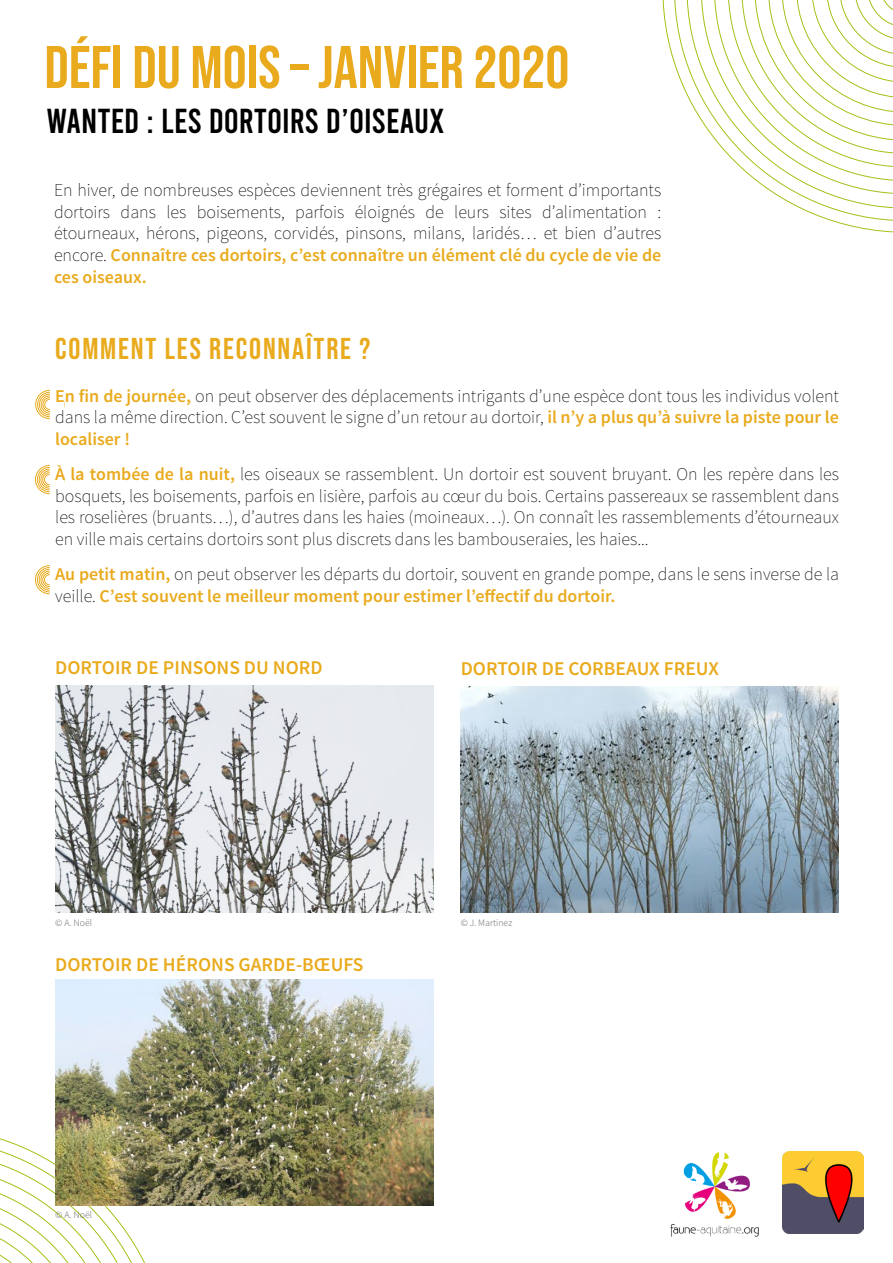
<style>
.page{position:relative;width:893px;height:1263px;background:#fff}
.page>*{position:absolute;margin:0;border:0;box-sizing:border-box;transform-origin:0 0}
.t1{font:60px "Bebas Neue";color:#e9aa1d}
.t2{font:34.5px "Bebas";color:#000}
.t3{font:30px "Bebas Neue";letter-spacing:.06em;color:#e9aa1d}
.t4{font:600 19.5px "Source Sans Pro";color:#e9aa1c}
.t5{font:200 18px/21.6px "Source Sans Pro";color:#000;text-align:justify}
.t6{font:300 9.75px "Source Sans Pro";color:#666665}
.s1{font-weight:600;color:#e9aa1d}
</style>
<div class="page">
<div style="left:35px;top:390px;width:29px;height:29px;border:1px solid #e9aa1d;border-radius:50%"></div>
<div style="left:37px;top:392px;width:25px;height:25px;border:1px solid #e9aa1d;border-radius:50%"></div>
<div style="left:39px;top:394px;width:22px;height:21px;border:1px solid #e9aa1d;border-radius:50%"></div>
<div style="left:41px;top:396px;width:18px;height:17px;border:1px solid #e9aa1d;border-radius:50%"></div>
<div style="left:43px;top:397px;width:14px;height:15px;border:1px solid #e9aa1d;border-radius:50%"></div>
<div style="left:45px;top:399px;width:10px;height:11px;border:1px solid #e9aa1d;border-radius:50%"></div>
<div style="left:50px;top:386px;width:14px;height:42px;background:#fff"></div>
<div style="left:35px;top:565px;width:29px;height:29px;border:1px solid #e9aa1d;border-radius:50%"></div>
<div style="left:37px;top:567px;width:25px;height:25px;border:1px solid #e9aa1d;border-radius:50%"></div>
<div style="left:39px;top:569px;width:21px;height:21px;border:1px solid #e9aa1d;border-radius:50%"></div>
<div style="left:41px;top:571px;width:18px;height:17px;border:1px solid #e9aa1d;border-radius:50%"></div>
<div style="left:43px;top:573px;width:14px;height:14px;border:1px solid #e9aa1d;border-radius:50%"></div>
<div style="left:44px;top:574px;width:11px;height:11px;border:1px solid #e9aa1d;border-radius:50%"></div>
<div style="left:50px;top:561px;width:14px;height:43px;background:#fff"></div>
<div style="left:35px;top:465px;width:29px;height:29px;border:1px solid #e9aa1d;border-radius:50%"></div>
<div style="left:37px;top:467px;width:25px;height:25px;border:1px solid #e9aa1d;border-radius:50%"></div>
<div style="left:39px;top:469px;width:21px;height:21px;border:1px solid #e9aa1d;border-radius:50%"></div>
<div style="left:41px;top:471px;width:18px;height:17px;border:1px solid #e9aa1d;border-radius:50%"></div>
<div style="left:43px;top:472px;width:14px;height:15px;border:1px solid #e9aa1d;border-radius:50%"></div>
<div style="left:44px;top:474px;width:11px;height:11px;border:1px solid #e9aa1d;border-radius:50%"></div>
<div style="left:50px;top:461px;width:14px;height:42px;background:#fff"></div>
<svg style="left:663px;top:0;width:230px;height:232px"></svg>
<svg style="left:674px;top:0;width:219px;height:221px"></svg>
<svg style="left:687px;top:0;width:206px;height:208px"></svg>
<img style="left:670px;top:1152px;width:89px;height:85px">
<svg style="left:0;top:1138px;width:145px;height:125px"></svg>
<img style="left:782px;top:1152px;width:82px;height:82px">
<img style="left:55px;top:685px;width:378px;height:227px">
<img style="left:461px;top:686px;width:378px;height:227px">
<img style="left:55px;top:979px;width:378px;height:227px">
<h1 class="t1" style="left:44px;top:33px;width:526px">DÉFI DU MOIS – JANVIER 2020</h1>
<h2 class="t2" style="left:47px;top:103px;width:399px">WANTED : LES DORTOIRS D’OISEAUX</h2>
<p class="t5" style="left:54px;top:179px;width:609px">En hiver, de nombreuses espèces deviennent très grégaires et forment d’importants dortoirs dans les boisements, parfois éloignés de leurs sites d’alimentation : étourneaux, hérons, pigeons, corvidés, pinsons, milans, laridés… et bien d’autres encore. <span class="s1">Connaître ces dortoirs, c’est connaître un élément clé du cycle de vie de ces oiseaux.</span></p>
<h3 class="t3" style="left:55px;top:331px;width:317px">COMMENT LES RECONNAÎTRE ?</h3>
<p class="t5" style="left:55px;top:385px;width:785px"><span class="s1">En fin de journée,</span> on peut observer des déplacements intrigants d’une espèce dont tous les individus volent dans la même direction. C’est souvent le signe d’un retour au dortoir, <span class="s1">il n’y a plus qu’à suivre la piste pour le localiser !</span></p>
<p class="t5" style="left:55px;top:463px;width:785px"><span class="s1">À la tombée de la nuit,</span> les oiseaux se rassemblent. Un dortoir est souvent bruyant. On les repère dans les bosquets, les boisements, parfois en lisière, parfois au cœur du bois. Certains passereaux se rassemblent dans les roselières (bruants…), d’autres dans les haies (moineaux…). On connaît les rassemblements d’étourneaux en ville mais certains dortoirs sont plus discrets dans les bambouseraies, les haies...</p>
<p class="t5" style="left:55px;top:563px;width:785px"><span class="s1">Au petit matin,</span> on peut observer les départs du dortoir, souvent en grande pompe, dans le sens inverse de la veille. <span class="s1">C’est souvent le meilleur moment pour estimer l’effectif du dortoir.</span></p>
<p class="t4" style="left:55px;top:655px;width:269px">DORTOIR DE PINSONS DU NORD</p>
<p class="t4" style="left:461px;top:656px;width:260px">DORTOIR DE CORBEAUX FREUX</p>
<p class="t6" style="left:55px;top:917px;width:38px">© A. Noël</p>
<p class="t4" style="left:55px;top:952px;width:310px">DORTOIR DE HÉRONS GARDE-BŒUFS</p>
<p class="t6" style="left:55px;top:1209px;width:38px">© A. Noël</p>
<p class="t6" style="left:461px;top:917px;width:53px">© J. Martinez</p>
</div>
